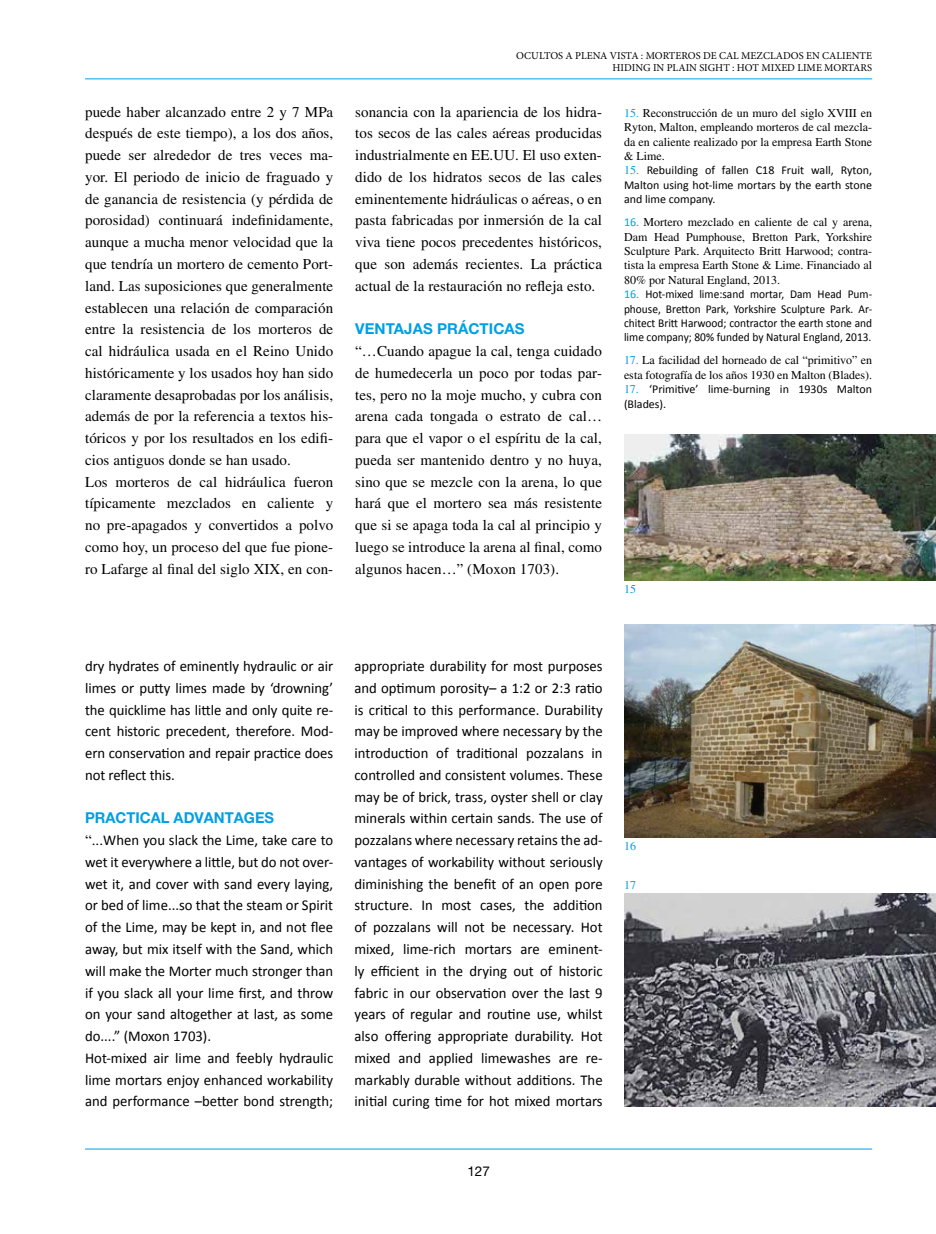
<style>
.page{position:relative;width:936px;height:1234px;background:#fff}
.page>*{position:absolute;margin:0;border:0;box-sizing:border-box;transform-origin:0 0}
.t1{font:15px/21.8px "Times LT Std";letter-spacing:.005em;color:#000;text-align:justify}
.t2{font:15px/21.8px "Calibri";color:#000;text-align:justify}
.t3{font:700 15px "Helvetica Neue LT Std";color:#009fe3}
.t4{font:13.5px "Helvetica Neue LT Std";color:#000}
.t5{font:12px/14.4px "Times LT Std";color:#000;text-align:justify}
.t6{font:12px/14.4px "Calibri";color:#000;text-align:justify;scale:.95 1}
.t7{font:12px/14.4px "Calibri";color:#000;text-align:justify}
.t8{font:12px "Times LT Std";color:#009fe3}
.t9{font:10.5px/12.6px "Minion Pro";color:#000;text-align:right}
.s1{color:#009fe3}
.s2{font-family:"Times LT Std";color:#009fe3}
.s3{font-family:"Calibri";color:#009fe3}
.s4{font-family:"Times LT Std"}
</style>
<div class="page">
<hr style="left:85px;top:1148px;width:787px;height:1px;background:#009fe3">
<hr style="left:85px;top:79px;width:787px;height:1px;background:#009fe3">
<img style="left:624px;top:434px;width:311px;height:146px">
<img style="left:624px;top:624px;width:311px;height:213px">
<img style="left:624px;top:893px;width:311px;height:213px">
<p class="t9" style="left:516px;top:49px;width:357px">OCULTOS A PLENA VISTA : MORTEROS DE CAL MEZCLADOS EN CALIENTE<br>HIDING IN PLAIN SIGHT : HOT MIXED LIME MORTARS</p>
<p class="t1" style="left:85px;top:101px;width:250px;text-align:left">puede haber alcanzado entre 2 y 7 MPa después de este tiempo), a los dos años, puede ser alrededor de tres veces ma&shy;yor. El periodo de inicio de fraguado y de ganancia de resistencia (y pérdida de porosidad) continuará indefinidamente, aunque a mucha menor velocidad que la que tendría un mortero de cemento Port&shy;land. Las suposiciones que generalmente establecen una relación de comparación entre la resistencia de los morteros de cal hidráulica usada en el Reino Unido históricamente y los usados hoy han sido claramente desaprobadas por los análisis, además de por la referencia a textos his&shy;tóricos y por los resultados en los edifi&shy;cios antiguos donde se han usado.<br>Los morteros de cal hidráulica fueron típicamente mezclados en caliente y no pre-apagados y convertidos a polvo como hoy, un proceso del que fue pione&shy;ro Lafarge al final del siglo XIX, en con-</p>
<p class="t1" style="left:355px;top:101px;width:248px">sonancia con la apariencia de los hidra&shy;tos secos de las cales aéreas producidas industrialmente en EE.UU. El uso exten&shy;dido de los hidratos secos de las cales eminentemente hidráulicas o aéreas, o en pasta fabricadas por inmersión de la cal viva tiene pocos precedentes históricos, que son además recientes. La práctica actual de la restauración no refleja esto.</p>
<p class="t3" style="left:355px;top:319px;width:171px">VENTAJAS PRÁCTICAS</p>
<p class="t1" style="left:355px;top:340px;width:248px">“…Cuando apague la cal, tenga cuidado de humedecerla un poco por todas par&shy;tes, pero no la moje mucho, y cubra con arena cada tongada o estrato de cal… para que el vapor o el espíritu de la cal, pueda ser mantenido dentro y no huya, sino que se mezcle con la arena, lo que hará que el mortero sea más resistente que si se apaga toda la cal al principio y luego se introduce la arena al final, como algunos hacen…” (Moxon 1703).</p>
<p class="t5" style="left:624px;top:105px;width:250px"><span class="s1">15.</span> Reconstrucción de un muro del siglo XVIII en Ryton, Malton, empleando morteros de cal mezcla&shy;da en caliente realizado por la empresa Earth Stone &amp; Lime.</p>
<p class="t7" style="left:624px;top:163px;width:250px"><span class="s2">15.</span> Rebuilding of fallen C18 Fruit wall, Ryton, Malton using hot-lime mortars by the earth stone and lime company.</p>
<p class="t5" style="left:624px;top:215px;width:250px"><span class="s3">16.</span> Mortero mezclado en caliente de cal y arena, Dam Head Pumphouse, Bretton Park, Yorkshire Sculpture Park. Arquitecto Britt Harwood; contra&shy;tista la empresa Earth Stone &amp; Lime. Financiado al 80% por Natural England, 2013.</p>
<p class="t6" style="left:624px;top:287px;width:263px"><span class="s1">16.</span> Hot-mixed lime:sand mortar, Dam Head Pum&shy;phouse, Bretton Park, Yorkshire Sculpture Park. Ar&shy;chitect Britt Harwood; contractor the earth stone and lime company; 80% funded by Natural England, 2013.</p>
<p class="t5" style="left:624px;top:353px;width:250px"><span class="s1">17.</span> La facilidad del horneado de cal “primitivo” en esta fotografía de los años 1930 en Malton (Blades).</p>
<p class="t7" style="left:624px;top:382px;width:250px"><span class="s2">17.</span> ‘Primitive’ lime-burning in 1930s Malton (Blades).</p>
<p class="t8" style="left:624px;top:582px;width:13px">15</p>
<p class="t2" style="left:85px;top:655px;width:250px">dry hydrates of eminently hydraulic or air limes or putty limes made by ‘drowning’ the quicklime has little and only quite re&shy;cent historic precedent, therefore. Mod&shy;ern conservation and repair practice does not reflect this.</p>
<p class="t3" style="left:85px;top:808px;width:190px">PRACTICAL ADVANTAGES</p>
<p class="t2" style="left:85px;top:829px;width:250px;text-align:left"><span class="s4">“...</span>When you slack the Lime, take care to wet it everywhere a little, but do not over&shy;wet it, and cover with sand every laying, or bed of lime...so that the steam or Spirit of the Lime, may be kept in, and not flee away, but mix itself with the Sand, which will make the Morter much stronger than if you slack all your lime first, and throw on your sand altogether at last, as some do....” (Moxon 1703).<br>Hot-mixed air lime and feebly hydraulic lime mortars enjoy enhanced workability and performance –better bond strength;</p>
<p class="t2" style="left:354px;top:655px;width:250px">appropriate durability for most purposes and optimum porosity– a 1:2 or 2:3 ratio is critical to this performance. Durability may be improved where necessary by the introduction of traditional pozzalans in controlled and consistent volumes. These may be of brick, trass, oyster shell or clay minerals within certain sands. The use of pozzalans where necessary retains the ad&shy;vantages of workability without seriously diminishing the benefit of an open pore structure. In most cases, the addition of pozzalans will not be necessary. Hot mixed, lime-rich mortars are eminent&shy;ly efficient in the drying out of historic fabric in our observation over the last 9 years of regular and routine use, whilst also offering appropriate durability. Hot mixed and applied limewashes are re&shy;markably durable without additions. The initial curing time for hot mixed mortars</p>
<p class="t8" style="left:624px;top:839px;width:13px">16</p>
<p class="t8" style="left:624px;top:878px;width:13px">17</p>
<p class="t4" style="left:467px;top:1162px;width:24px">127</p>
</div>
